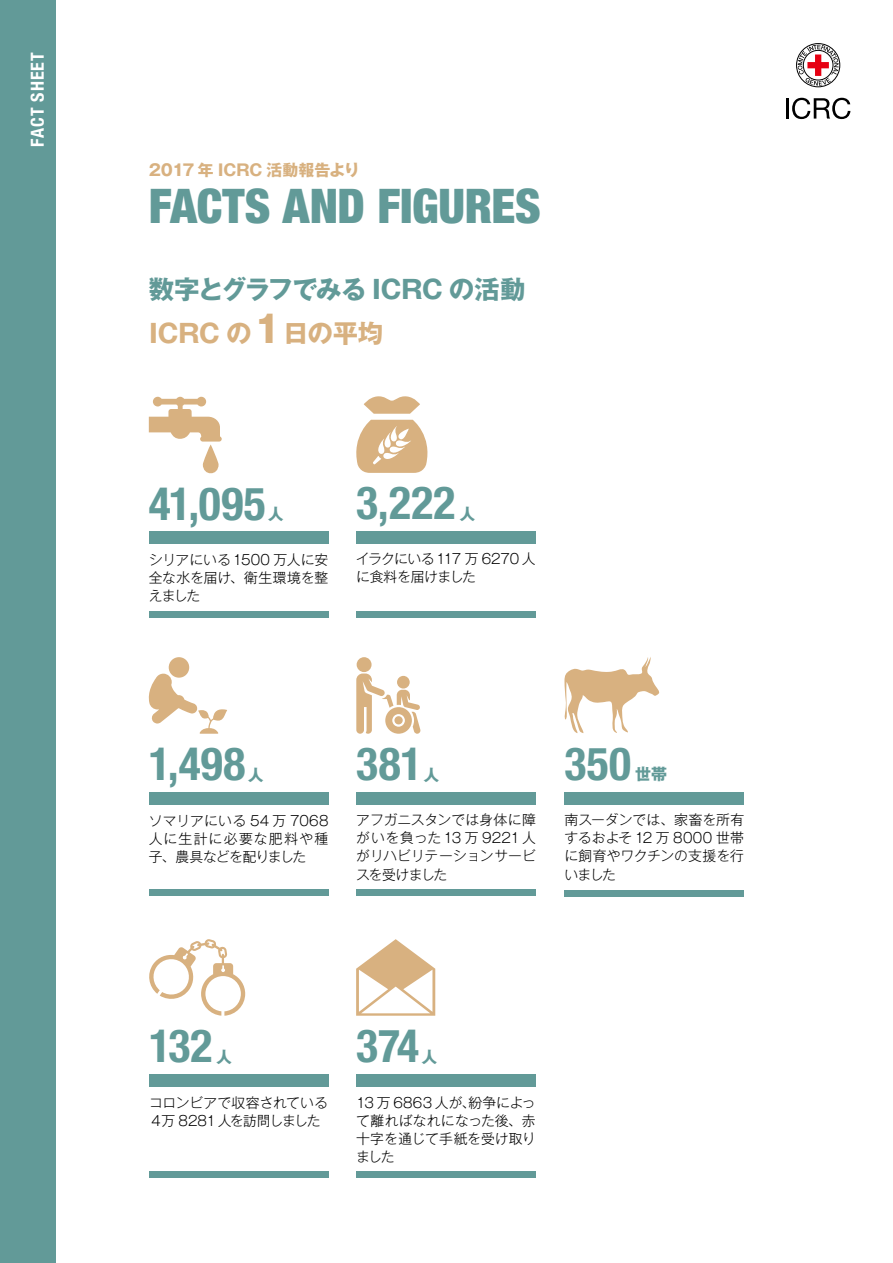
<style>
.page{position:relative;width:893px;height:1263px;background:#fff}
.page>*{position:absolute;margin:0;border:0;box-sizing:border-box;transform-origin:0 0}
.t1{font:900 condensed 47.85px "Helvetica Neue LT Std";letter-spacing:-.005em;color:#629a98}
.t2{font:700 condensed 45.75px "Helvetica Neue LT Std";letter-spacing:.01em;color:#629a98}
.t3{font:700 25.5px/44.1px "Gothic MB101 Pr 6 N";letter-spacing:-.015em;color:#629a98}
.t4{font:700 condensed 18px "Helvetica Neue LT Std";letter-spacing:.05em;color:#fff}
.t5{font:700 15.9px "Gothic MB101 Pr 6 N";letter-spacing:-.005em;color:#d8b180}
.t6{font:700 15.9px "Gothic MB101 Pr 6 N";color:#629a98}
.t7{font:300 13.8px/18.1px "Gothic MB101 Pr 6 N";color:#000;text-align:justify}
.t8{font:300 13.8px/18.1px "Gothic MB101 Pr 6 N";letter-spacing:-.03em;color:#000}
.s1{color:#d8b180}
.s2{font-size:37.2px;color:#d8b180}
</style>
<div class="page">
<div style="left:796px;top:43px;width:44px;height:44px;border:1px solid #000;border-radius:50%"></div>
<svg style="left:798px;top:45px;width:41px;height:41px"></svg>
<hr style="left:786px;top:98px;width:3px;height:21px;background:#000">
<svg style="left:792px;top:98px;width:58px;height:21px"></svg>
<div style="left:0;top:0;width:55px;height:1263px;background:#629a98"></div>
<svg style="left:356px;top:396px;width:72px;height:77px"></svg>
<div style="left:356px;top:531px;width:180px;height:13px;background:#629a98"></div>
<div style="left:356px;top:611px;width:180px;height:7px;background:#629a98"></div>
<div style="left:169px;top:657px;width:20px;height:21px;background:#d8b180;border-radius:50%"></div>
<svg style="left:148px;top:674px;width:79px;height:60px"></svg>
<div style="left:149px;top:792px;width:179px;height:13px;background:#629a98"></div>
<div style="left:149px;top:890px;width:179px;height:6px;background:#629a98"></div>
<div style="left:357px;top:657px;width:15px;height:15px;background:#d8b180;border-radius:50%"></div>
<svg style="left:356px;top:673px;width:65px;height:61px"></svg>
<div style="left:356px;top:792px;width:180px;height:13px;background:#629a98"></div>
<div style="left:356px;top:890px;width:180px;height:6px;background:#629a98"></div>
<svg style="left:564px;top:657px;width:96px;height:76px"></svg>
<div style="left:564px;top:792px;width:180px;height:12px;background:#629a98"></div>
<div style="left:564px;top:890px;width:180px;height:6px;background:#629a98"></div>
<svg style="left:149px;top:939px;width:96px;height:77px"></svg>
<div style="left:149px;top:1074px;width:180px;height:13px;background:#629a98"></div>
<div style="left:149px;top:1171px;width:180px;height:7px;background:#629a98"></div>
<svg style="left:356px;top:939px;width:79px;height:77px"></svg>
<div style="left:356px;top:1074px;width:180px;height:13px;background:#629a98"></div>
<div style="left:356px;top:1171px;width:180px;height:7px;background:#629a98"></div>
<div style="left:149px;top:531px;width:179px;height:13px;background:#629a98"></div>
<div style="left:149px;top:611px;width:179px;height:7px;background:#629a98"></div>
<svg style="left:149px;top:397px;width:73px;height:77px"></svg>
<h3 class="t4" style="left:26px;top:147px;width:96px;rotate:-90deg">FACT SHEET</h3>
<p class="t5" style="left:149px;top:156px;width:212px">2017 年 ICRC 活動報告より</p>
<h1 class="t1" style="left:149px;top:176px;width:394px">FACTS AND FIGURES</h1>
<h3 class="t3" style="left:149px;top:266px;width:378px">数字とグラフでみる ICRC の活動<br><span class="s1">ICRC の</span><span class="s2">1</span><span class="s1">日の平均</span></h3>
<h2 class="t2" style="left:149px;top:476px;width:118px">41,095</h2>
<p class="t6" style="left:268px;top:501px;width:17px">人</p>
<p class="t7" style="left:149px;top:549px;width:181px">シリアにいる1500 万人に安全な水を届け、衛生環境を整えました</p>
<h2 class="t2" style="left:356px;top:475px;width:101px">3,222</h2>
<p class="t6" style="left:460px;top:501px;width:17px">人</p>
<p class="t8" style="left:356px;top:548px;width:181px">イラクにいる117 万 6270 人に食料を届けました</p>
<h2 class="t2" style="left:149px;top:736px;width:98px">1,498</h2>
<p class="t6" style="left:248px;top:761px;width:17px">人</p>
<p class="t7" style="left:149px;top:810px;width:181px">ソマリアにいる 54 万 7068人に生計に必要な肥料や種子、農具などを配りました</p>
<h2 class="t2" style="left:356px;top:736px;width:68px">381</h2>
<p class="t6" style="left:423px;top:761px;width:17px">人</p>
<p class="t7" style="left:356px;top:810px;width:181px">アフガニスタンでは身体に障がいを負った13 万 9221人がリハビリテーションサービスを受けました</p>
<h2 class="t2" style="left:564px;top:736px;width:68px">350</h2>
<p class="t6" style="left:635px;top:761px;width:34px">世帯</p>
<p class="t7" style="left:564px;top:810px;width:181px">南スーダンでは、家畜を所有するおよそ 12 万 8000 世帯に飼育やワクチンの支援を行いました</p>
<h2 class="t2" style="left:149px;top:1018px;width:65px">132</h2>
<p class="t6" style="left:216px;top:1043px;width:17px">人</p>
<p class="t8" style="left:149px;top:1092px;width:181px">コロンビアで収容されている<br>４万 8281 人を訪問しました</p>
<h2 class="t2" style="left:356px;top:1018px;width:64px">374</h2>
<p class="t6" style="left:422px;top:1043px;width:17px">人</p>
<p class="t7" style="left:356px;top:1092px;width:181px">13 万 6863 人が、紛争によって離ればなれになった後、赤十字を通じて手紙を受け取りました</p>
</div>
